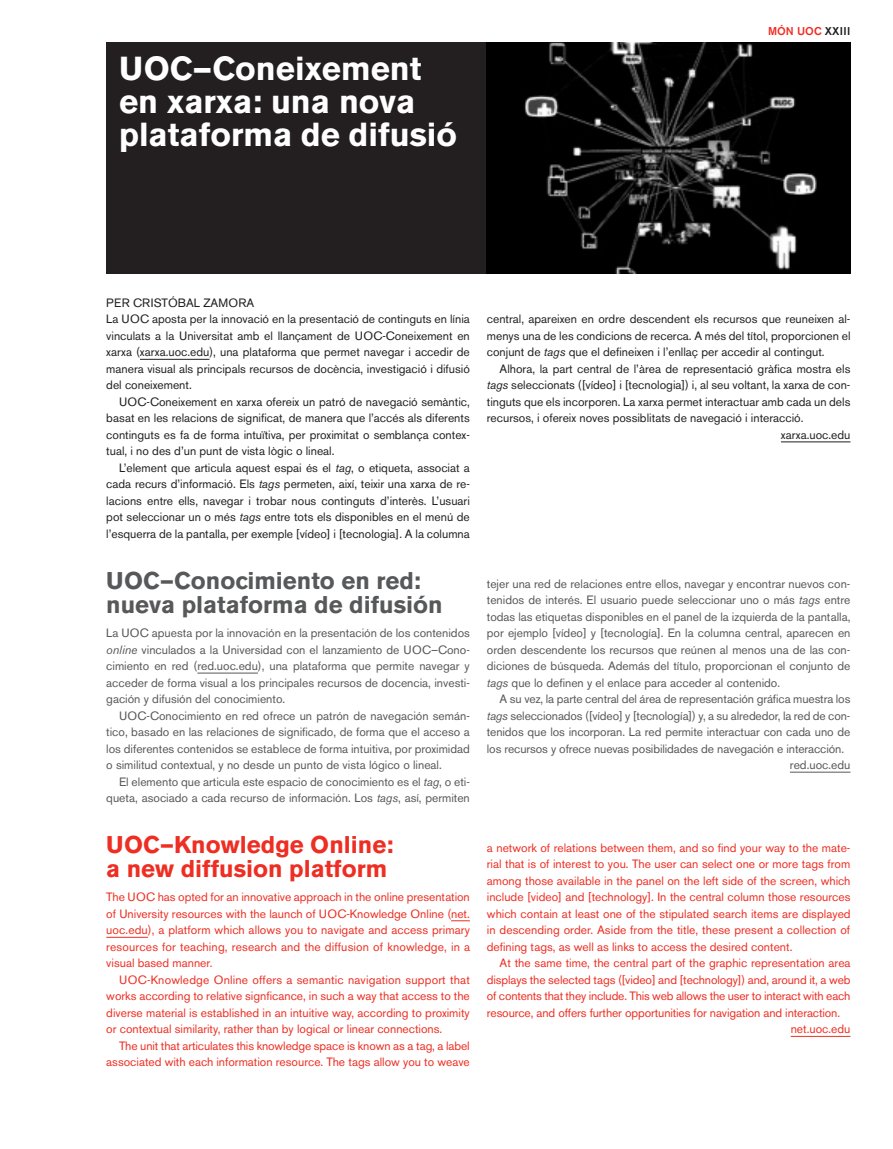
<style>
.page{position:relative;width:893px;height:1149px;background:#fff}
.page>*{position:absolute;margin:0;border:0;box-sizing:border-box;transform-origin:0 0}
.TITULAR_22_PT_CAT{font:700 33px/33px "Akzidenz Grotesk BE";color:#fff}
.TXT_CORPORATIVO_CA{font:700 24px/24px "Akzidenz Grotesk BE";color:#57585a}
.TXT_CORPORATIVO_BA{font:700 24px/24px "Akzidenz Grotesk BE";color:#ee2e22}
.TXT_CORPORATIVO_BA-2{font:12px/16.5px "Akzidenz Grotesk BE";color:#ee2e22;text-align:justify}
.TXT_CORPORATIVO_CA-2{font:12px/16.5px "Akzidenz Grotesk BE";color:#57585a;text-align:justify}
.TXT_CORPORATIVO_CA-3{font:12px/16.5px "Akzidenz Grotesk BE";color:#231f20;text-align:justify}
.t1{font:500 11.25px "Akzidenz Grotesk BE";color:#ee2e22}
.s1{color:#231f20}
.s2{font-style:italic}
</style>
<div class="page">
<div style="left:106px;top:43px;width:744px;height:231px;background:#231f20"></div>
<img style="left:487px;top:43px;width:363px;height:231px">
<hr style="left:140px;top:359px;width:69px;height:1px;background:#231f20">
<hr style="left:197px;top:672px;width:61px;height:1px;background:#57585a">
<svg style="left:451px;top:920px;width:19px;height:1px"></svg>
<hr style="left:106px;top:936px;width:42px;height:1px;background:#ee2e22">
<hr style="left:781px;top:441px;width:69px;height:1px;background:#231f20">
<hr style="left:790px;top:771px;width:60px;height:1px;background:#57585a">
<hr style="left:791px;top:1035px;width:59px;height:1px;background:#ee2e22">
<p class="TITULAR_22_PT_CAT" style="left:119px;top:52px;width:340px">UOC—Coneixement en xarxa: una nova plataforma de difusió</p>
<p class="t1" style="left:768px;top:24px;width:63px">MÓN UOC <span class="s1">xxiii</span></p>
<p class="TXT_CORPORATIVO_CA-3" style="left:106px;top:294px;width:149px">PER CRISTÓBAL ZAMORA</p>
<p class="TXT_CORPORATIVO_CA-3" style="left:106px;top:311px;width:365px">La UOC aposta per la innovació en la presentació de continguts en línia vinculats a la Universitat amb el llançament de UOC-Coneixement en xarxa (xarxa.uoc.edu), una plataforma que permet navegar i accedir de manera visual als principals recursos de docència, investigació i difusió del coneixement.</p>
<p class="TXT_CORPORATIVO_CA-3" style="left:106px;top:393px;width:365px;text-indent:13px">UOC-Coneixement en xarxa ofereix un patró de navegació semàntic, basat en les relacions de significat, de manera que l’accés als diferents continguts es fa de forma intuïtiva, per proximitat o semblança contex&shy;tual, i no des d’un punt de vista lògic o lineal.</p>
<p class="TXT_CORPORATIVO_CA-3" style="left:106px;top:459px;width:365px;text-indent:13px">L’element que articula aquest espai és el <span class="s2">tag</span>, o etiqueta, associat a cada recurs d’informació. Els <span class="s2">tags</span> permeten, així, teixir una xarxa de re&shy;lacions entre ells, navegar i trobar nous continguts d’interès. L’usuari pot seleccionar un o més <span class="s2">tags</span> entre tots els disponibles en el menú de l’esquerra de la pantalla, per exemple [vídeo] i [tecnologia]. A la columna</p>
<p class="TXT_CORPORATIVO_CA" style="left:106px;top:568px;width:338px">UOC—Conocimiento en red: nueva plataforma de difusión</p>
<p class="TXT_CORPORATIVO_CA-2" style="left:106px;top:624px;width:365px">La UOC apuesta por la innovación en la presentación de los contenidos <span class="s2">online</span> vinculados a la Universidad con el lanzamiento de UOC–Cono&shy;cimiento en red (red.uoc.edu), una plataforma que permite navegar y acceder de forma visual a los principales recursos de docencia, investi&shy;gación y difusión del conocimiento.</p>
<p class="TXT_CORPORATIVO_CA-2" style="left:106px;top:707px;width:365px;text-indent:13px">UOC-Conocimiento en red ofrece un patrón de navegación semán&shy;tico, basado en las relaciones de significado, de forma que el acceso a los diferentes contenidos se establece de forma intuitiva, por proximidad o similitud contextual, y no desde un punto de vista lógico o lineal.</p>
<p class="TXT_CORPORATIVO_CA-2" style="left:106px;top:773px;width:365px;text-align:right">El elemento que articula este espacio de conocimiento es el <span class="s2">tag</span>, o eti&shy;queta, asociado a cada recurso de información. Los <span class="s2">tags</span>, así, permiten</p>
<p class="TXT_CORPORATIVO_BA" style="left:106px;top:833px;width:289px">UOC—Knowledge Online: a new diffusion platform</p>
<p class="TXT_CORPORATIVO_BA-2" style="left:106px;top:888px;width:365px">The UOC has opted for an innovative approach in the online presentation of University resources with the launch of UOC-Knowledge Online (net. uoc.edu), a platform which allows you to navigate and access primary resources for teaching, research and the diffusion of knowledge, in a visual based manner.</p>
<p class="TXT_CORPORATIVO_BA-2" style="left:106px;top:971px;width:365px;text-indent:13px">UOC-Knowledge Online offers a semantic navigation support that works according to relative signficance, in such a way that access to the diverse material is established in an intuitive way, according to proximity or contextual similarity, rather than by logical or linear connections.</p>
<p class="TXT_CORPORATIVO_BA-2" style="left:106px;top:1037px;width:365px;text-align:right">The unit that articulates this knowledge space is known as a tag, a label associated with each information resource. The tags allow you to weave</p>
<p class="TXT_CORPORATIVO_CA-3" style="left:487px;top:311px;width:365px">central, apareixen en ordre descendent els recursos que reuneixen al&shy;menys una de les condicions de recerca. A més del títol, proporcionen el conjunt de <span class="s2">tags</span> que el defineixen i l’enllaç per accedir al contingut.</p>
<p class="TXT_CORPORATIVO_CA-3" style="left:487px;top:360px;width:365px;text-indent:13px">Alhora, la part central de l’àrea de representació gràfica mostra els <span class="s2">tags</span> seleccionats ([vídeo] i [tecnologia]) i, al seu voltant, la xarxa de con&shy;tinguts que els incorporen. La xarxa permet interactuar amb cada un dels recursos, i ofereix noves possiblitats de navegació i interacció.</p>
<p class="TXT_CORPORATIVO_CA-3" style="left:781px;top:426px;width:71px">xarxa.uoc.edu</p>
<p class="TXT_CORPORATIVO_CA-2" style="left:487px;top:575px;width:365px">tejer una red de relaciones entre ellos, navegar y encontrar nuevos con&shy;tenidos de interés. El usuario puede seleccionar uno o más <span class="s2">tags</span> entre todas las etiquetas disponibles en el panel de la izquierda de la pantalla, por ejemplo [vídeo] y [tecnología]. En la columna central, aparecen en orden descendente los recursos que reúnen al menos una de las con&shy;diciones de búsqueda. Además del título, proporcionan el conjunto de <span class="s2">tags</span> que lo definen y el enlace para acceder al contenido.</p>
<p class="TXT_CORPORATIVO_CA-2" style="left:487px;top:690px;width:365px;text-indent:13px">A su vez, la parte central del área de representación gráfica muestra los <span class="s2">tags</span> seleccionados ([vídeo] y [tecnología]) y, a su alrededor, la red de con&shy;tenidos que los incorporan. La red permite interactuar con cada uno de los recursos y ofrece nuevas posibilidades de navegación e interacción.</p>
<p class="TXT_CORPORATIVO_CA-2" style="left:790px;top:756px;width:62px">red.uoc.edu</p>
<p class="TXT_CORPORATIVO_BA-2" style="left:487px;top:839px;width:365px">a network of relations between them, and so find your way to the mate&shy;rial that is of interest to you. The user can select one or more tags from among those available in the panel on the left side of the screen, which include [video] and [technology]. In the central column those resources which contain at least one of the stipulated search items are displayed in descending order. Aside from the title, these present a collection of defining tags, as well as links to access the desired content.</p>
<p class="TXT_CORPORATIVO_BA-2" style="left:487px;top:954px;width:365px;text-indent:13px">At the same time, the central part of the graphic representation area displays the selected tags ([video] and [technology]) and, around it, a web of contents that they include. This web allows the user to interact with each resource, and offers further opportunities for navigation and interaction.</p>
<p class="TXT_CORPORATIVO_BA-2" style="left:791px;top:1020px;width:61px">net.uoc.edu</p>
</div>
